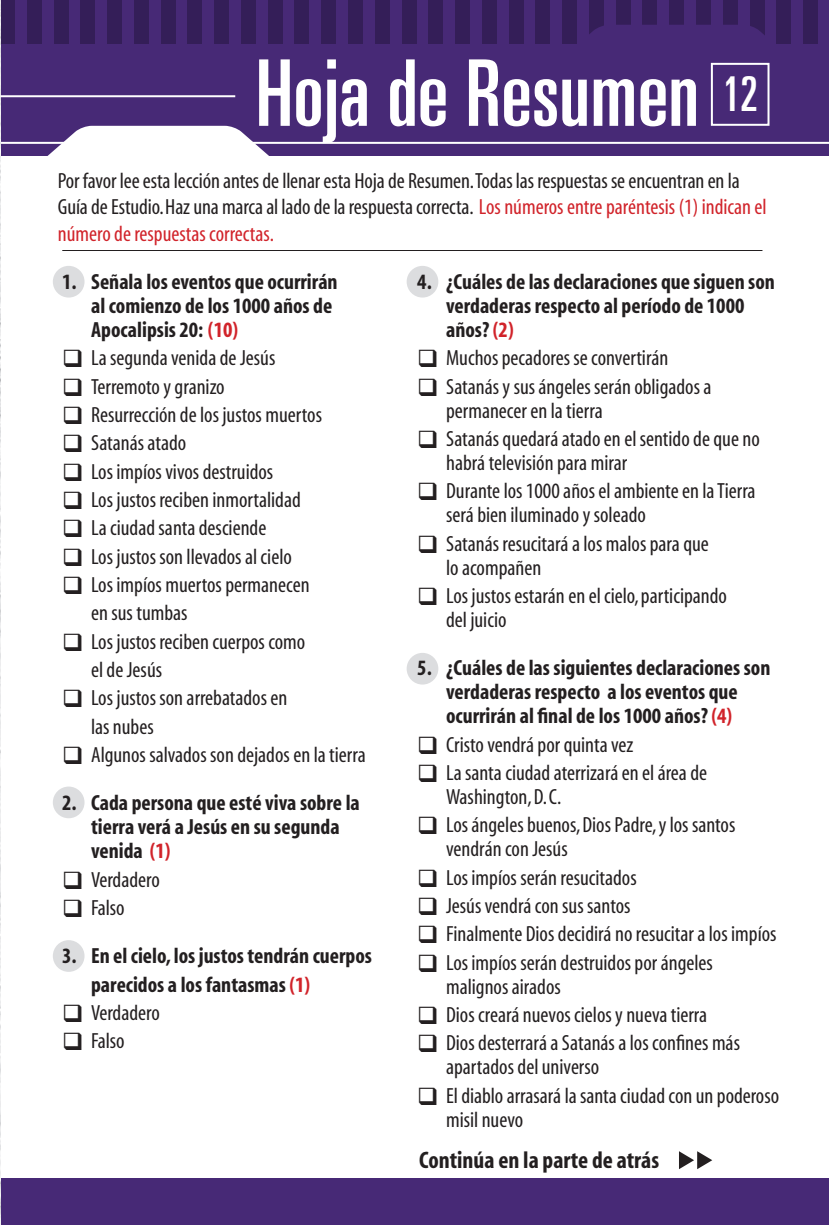
<style>
.page{position:relative;width:829px;height:1225px;background:#fff}
.page>*{position:absolute;margin:0;border:0;box-sizing:border-box;transform-origin:0 0}
.t1{font:ultra-condensed 92px "Univers";color:#fff}
.t2{font:ultra-condensed 48px "Univers";color:#fff}
.t3{font:700 condensed 24px "Myriad";color:#231f20}
.t4{font:condensed 22px/24px "Myriad";color:#231f20}
.t5{font:700 condensed 22px/24px "Myriad";color:#231f20}
.s1{color:#d1232a}
</style>
<div class="page">
<div style="left:0;top:0;width:828px;height:60px;background:#472976"></div>
<div style="left:0;top:0;width:15px;height:45px;background:#341e58"></div>
<div style="left:107px;top:0;width:15px;height:45px;background:#341e58"></div>
<div style="left:214px;top:0;width:15px;height:45px;background:#341e58"></div>
<div style="left:321px;top:0;width:15px;height:45px;background:#341e58"></div>
<div style="left:27px;top:0;width:14px;height:45px;background:#341e58"></div>
<div style="left:134px;top:0;width:14px;height:45px;background:#341e58"></div>
<div style="left:241px;top:0;width:14px;height:45px;background:#341e58"></div>
<div style="left:348px;top:0;width:14px;height:45px;background:#341e58"></div>
<div style="left:54px;top:0;width:14px;height:45px;background:#341e58"></div>
<div style="left:161px;top:0;width:14px;height:45px;background:#341e58"></div>
<div style="left:268px;top:0;width:14px;height:45px;background:#341e58"></div>
<div style="left:375px;top:0;width:14px;height:45px;background:#341e58"></div>
<div style="left:81px;top:0;width:14px;height:45px;background:#341e58"></div>
<div style="left:188px;top:0;width:14px;height:45px;background:#341e58"></div>
<div style="left:295px;top:0;width:14px;height:45px;background:#341e58"></div>
<div style="left:402px;top:0;width:14px;height:45px;background:#341e58"></div>
<div style="left:428px;top:0;width:15px;height:45px;background:#341e58"></div>
<div style="left:535px;top:0;width:15px;height:45px;background:#341e58"></div>
<div style="left:642px;top:0;width:15px;height:45px;background:#341e58"></div>
<div style="left:749px;top:0;width:15px;height:45px;background:#341e58"></div>
<div style="left:455px;top:0;width:15px;height:45px;background:#341e58"></div>
<div style="left:562px;top:0;width:15px;height:45px;background:#341e58"></div>
<div style="left:669px;top:0;width:15px;height:45px;background:#341e58"></div>
<div style="left:776px;top:0;width:15px;height:45px;background:#341e58"></div>
<div style="left:482px;top:0;width:14px;height:45px;background:#341e58"></div>
<div style="left:589px;top:0;width:14px;height:45px;background:#341e58"></div>
<div style="left:696px;top:0;width:14px;height:45px;background:#341e58"></div>
<div style="left:803px;top:0;width:14px;height:45px;background:#341e58"></div>
<div style="left:509px;top:0;width:14px;height:45px;background:#341e58"></div>
<div style="left:616px;top:0;width:14px;height:45px;background:#341e58"></div>
<div style="left:723px;top:0;width:14px;height:45px;background:#341e58"></div>
<div style="left:0;top:44px;width:828px;height:1180px;background:#472976"></div>
<svg style="left:589px;top:25px;width:229px;height:72px"></svg>
<svg style="left:6px;top:126px;width:304px;height:30px"></svg>
<div style="left:0;top:156px;width:828px;height:1021px;background:#fff"></div>
<div style="left:406px;top:266px;width:32px;height:31px;background:#dcdddf;border-radius:50%"></div>
<div style="left:406px;top:653px;width:32px;height:31px;background:#dcdddf;border-radius:50%"></div>
<div style="left:53px;top:266px;width:31px;height:31px;background:#dcdddf;border-radius:50%"></div>
<div style="left:53px;top:786px;width:31px;height:32px;background:#dcdddf;border-radius:50%"></div>
<div style="left:53px;top:940px;width:31px;height:31px;background:#dcdddf;border-radius:50%"></div>
<hr style="left:0;top:142px;width:828px;height:2px;background:#fff">
<img style="left:0;top:1px;width:1px;height:1222px">
<div style="left:710px;top:63px;width:59px;height:63px;border:2px solid #fff"></div>
<hr style="left:62px;top:250px;width:700px;height:1px;background:#231f20">
<svg style="left:679px;top:1151px;width:33px;height:18px"></svg>
<hr style="left:0;top:95px;width:235px;height:2px;background:#fff">
<h1 class="t1" style="left:256px;top:41px;width:445px">Hoja de Resumen</h1>
<h2 class="t2" style="left:722px;top:67px;width:37px">12</h2>
<p class="t4" style="left:58px;top:168px;width:710px;line-height:26.4px">Por favor lee esta lección antes de llenar esta Hoja de Resumen.Todas las respuestas se encuentran en la<br>Guía de Estudio. Haz una marca al lado de la respuesta correcta. <span class="s1">Los números entre paréntesis (1) indican el número de respuestas correctas.</span></p>
<p class="t5" style="left:91px;top:270px;width:248px;text-indent:-29px">1. Señala los eventos que ocurrirán al comienzo de los 1000 años de<br>Apocalipsis 20: <span class="s1">(10)</span></p>
<p class="t4" style="left:62px;top:347px;width:214px">❑ La segunda venida de Jesús</p>
<p class="t4" style="left:62px;top:375px;width:164px">❑ Terremoto y granizo</p>
<p class="t4" style="left:62px;top:404px;width:261px">❑ Resurrección de los justos muertos</p>
<p class="t4" style="left:62px;top:432px;width:125px">❑ Satanás atado</p>
<p class="t4" style="left:62px;top:460px;width:212px">❑ Los impíos vivos destruidos</p>
<p class="t4" style="left:62px;top:489px;width:240px">❑ Los justos reciben inmortalidad</p>
<p class="t4" style="left:62px;top:517px;width:205px">❑ La ciudad santa desciende</p>
<p class="t4" style="left:62px;top:545px;width:231px">❑ Los justos son llevados al cielo</p>
<p class="t4" style="left:91px;top:571px;width:220px;line-height:28.4px;text-indent:-29px">❑ Los impíos muertos permanecen en sus tumbas</p>
<p class="t4" style="left:91px;top:628px;width:216px;line-height:28.4px;text-indent:-29px">❑ Los justos reciben cuerpos como el de Jesús</p>
<p class="t4" style="left:91px;top:685px;width:198px;line-height:28.4px;text-indent:-29px">❑ Los justos son arrebatados en las nubes</p>
<p class="t4" style="left:62px;top:743px;width:305px">❑ Algunos salvados son dejados en la tierra</p>
<p class="t5" style="left:91px;top:792px;width:270px;text-indent:-29px">2. Cada persona que esté viva sobre la tierra verá a Jesús en su segunda venida <span class="s1">(1)</span></p>
<p class="t4" style="left:62px;top:868px;width:99px">❑ Verdadero</p>
<p class="t4" style="left:62px;top:896px;width:64px">❑ Falso</p>
<p class="t5" style="left:91px;top:942px;width:282px;line-height:28.4px;text-indent:-29px">3. En el cielo, los justos tendrán cuerpos parecidos a los fantasmas <span class="s1">(1)</span></p>
<p class="t4" style="left:62px;top:1001px;width:99px">❑ Verdadero</p>
<p class="t4" style="left:62px;top:1030px;width:64px">❑ Falso</p>
<p class="t5" style="left:446px;top:270px;width:330px;text-indent:-29px">4. ¿Cuáles de las declaraciones que siguen son verdaderas respecto al período de 1000 años? <span class="s1">(2)</span></p>
<p class="t4" style="left:417px;top:347px;width:252px">❑ Muchos pecadores se convertirán</p>
<p class="t4" style="left:446px;top:375px;width:267px;text-indent:-29px">❑ Satanás y sus ángeles serán obligados a permanecer en la tierra</p>
<p class="t4" style="left:446px;top:428px;width:315px;text-indent:-29px">❑ Satanás quedará atado en el sentido de que no habrá televisión para mirar</p>
<p class="t4" style="left:446px;top:480px;width:311px;text-indent:-29px">❑ Durante los 1000 años el ambiente en la Tierra será bien iluminado y soleado</p>
<p class="t4" style="left:446px;top:532px;width:264px;text-indent:-29px">❑ Satanás resucitará a los malos para que lo acompañen</p>
<p class="t4" style="left:446px;top:585px;width:282px;text-indent:-29px">❑ Los justos estarán en el cielo, participando del juicio</p>
<p class="t5" style="left:417px;top:657px;width:354px;text-align:center">5. ¿Cuáles de las siguientes declaraciones son verdaderas respecto a los eventos que ocurrirán al final de los 1000 años? <span class="s1">(4)</span></p>
<p class="t4" style="left:417px;top:733px;width:217px">❑ Cristo vendrá por quinta vez</p>
<p class="t4" style="left:446px;top:761px;width:262px;text-indent:-29px">❑ La santa ciudad aterrizará en el área de<br>Washington, D. C.</p>
<p class="t4" style="left:446px;top:814px;width:291px;text-indent:-29px">❑ Los ángeles buenos, Dios Padre, y los santos vendrán con Jesús</p>
<p class="t4" style="left:417px;top:866px;width:221px">❑ Los impíos serán resucitados</p>
<p class="t4" style="left:417px;top:894px;width:215px">❑ Jesús vendrá con sus santos</p>
<p class="t4" style="left:417px;top:923px;width:361px">❑ Finalmente Dios decidirá no resucitar a los impíos</p>
<p class="t4" style="left:446px;top:951px;width:268px;text-indent:-29px">❑ Los impíos serán destruidos por ángeles malignos airados</p>
<p class="t4" style="left:417px;top:1003px;width:291px">❑ Dios creará nuevos cielos y nueva tierra</p>
<p class="t4" style="left:446px;top:1032px;width:295px;text-indent:-29px">❑ Dios desterrará a Satanás a los confines más apartados del universo</p>
<p class="t4" style="left:446px;top:1084px;width:334px;text-indent:-29px">❑ El diablo arrasará la santa ciudad con un poderoso misil nuevo</p>
<p class="t3" style="left:419px;top:1148px;width:241px">Continúa en la parte de atrás</p>
</div>
